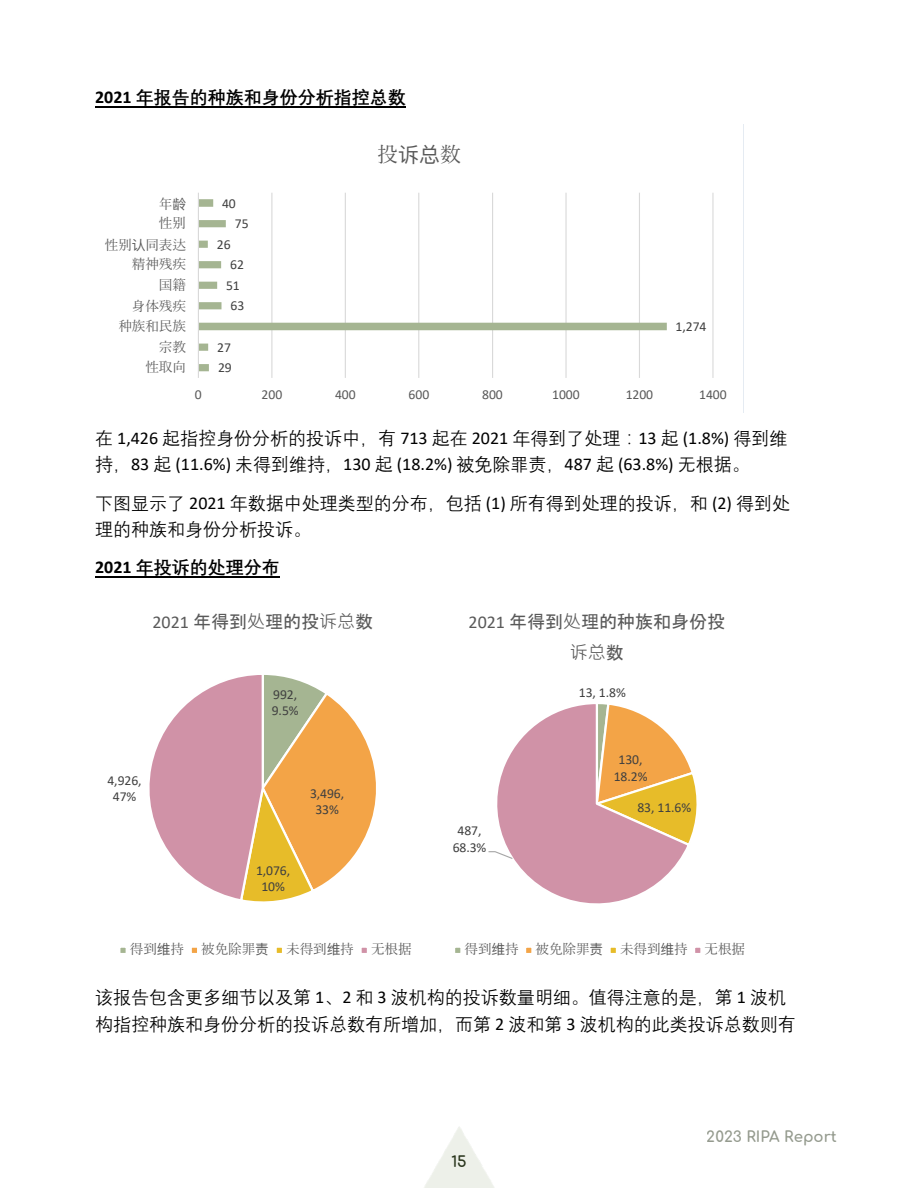
<style>
.page{position:relative;width:918px;height:1188px;background:#fff}
.page>*{position:absolute;margin:0;border:0;box-sizing:border-box;transform-origin:0 0}
.t1{font:20.85px "Yu Mincho";color:#595959}
.t2{font:18px/26px "Deng Xian";color:#000}
.t3{font:18px/26px "Calibri";color:#000}
.t4{font:18px/30.9px "MS Gothic";color:#595959;text-align:center}
.t5{font:700 18px "Deng Xian";color:#000}
.t6{font:15px "Comfortaa";color:#2a361d}
.t7{font:13.65px/16.2px "Calibri";letter-spacing:-.005em;color:#404040;text-align:center}
.t8{font:13.65px/20.5px "Yu Mincho";letter-spacing:-.015em;color:#595959;text-align:right}
.t9{font:13.65px "Calibri";letter-spacing:-.005em;color:#595959}
.s1{font-family:"Calibri"}
.s2{font-family:"Ping Fang TC"}
.s3{font-family:"Deng Xian"}
.s4{font-family:"Microsoft Jheng Hei"}
</style>
<div class="page">
<hr style="left:95px;top:107px;width:311px;height:1px;background:#000">
<hr style="left:95px;top:576px;width:185px;height:1px;background:#000">
<hr style="left:271px;top:193px;width:1px;height:185px;background:#d9d9d9">
<hr style="left:345px;top:193px;width:1px;height:185px;background:#d9d9d9">
<hr style="left:418px;top:193px;width:1px;height:185px;background:#d9d9d9">
<hr style="left:492px;top:193px;width:1px;height:185px;background:#d9d9d9">
<hr style="left:565px;top:193px;width:2px;height:185px;background:#d9d9d9">
<hr style="left:639px;top:193px;width:1px;height:185px;background:#d9d9d9">
<hr style="left:712px;top:193px;width:2px;height:185px;background:#d9d9d9">
<svg style="left:199px;top:199px;width:468px;height:172px"></svg>
<hr style="left:198px;top:193px;width:1px;height:185px;background:#d9d9d9">
<svg style="left:149px;top:675px;width:227px;height:227px"></svg>
<div style="left:119px;top:947px;width:8px;height:7px;background:#a5b592"></div>
<div style="left:118px;top:946px;width:10px;height:9px;border:2px solid #fff"></div>
<div style="left:191px;top:947px;width:7px;height:7px;background:#f3a447"></div>
<div style="left:190px;top:946px;width:9px;height:9px;border:2px solid #fff"></div>
<div style="left:276px;top:947px;width:7px;height:7px;background:#e7bc29"></div>
<div style="left:275px;top:946px;width:9px;height:9px;border:2px solid #fff"></div>
<div style="left:361px;top:947px;width:7px;height:7px;background:#d092a7"></div>
<div style="left:359px;top:946px;width:10px;height:9px;border:2px solid #fff"></div>
<svg style="left:692px;top:775px;width:5px;height:58px"></svg>
<svg style="left:497px;top:704px;width:195px;height:200px"></svg>
<svg style="left:488px;top:851px;width:26px;height:9px"></svg>
<div style="left:454px;top:947px;width:7px;height:7px;background:#a5b592"></div>
<div style="left:453px;top:946px;width:10px;height:9px;border:2px solid #fff"></div>
<div style="left:525px;top:947px;width:7px;height:7px;background:#f3a447"></div>
<div style="left:524px;top:946px;width:10px;height:9px;border:2px solid #fff"></div>
<div style="left:610px;top:947px;width:7px;height:7px;background:#e7bc29"></div>
<div style="left:608px;top:946px;width:10px;height:9px;border:2px solid #fff"></div>
<div style="left:694px;top:947px;width:7px;height:7px;background:#d092a7"></div>
<div style="left:693px;top:946px;width:10px;height:9px;border:2px solid #fff"></div>
<p class="t5" style="left:95px;top:86px;width:312px"><span class="s1">2021</span> 年报告的种族和身份分析指控总数</p>
<p class="t1" style="left:377px;top:136px;width:85px">投<span class="s2">诉总</span>数</p>
<p class="t8" style="left:159px;top:193px;width:29px;line-height:19.5px;text-align:left">年<span class="s2">龄</span>性别</p>
<p class="t8" style="left:105px;top:234px;width:83px;line-height:19.5px">性别<span class="s2">认</span>同表达精神残疾</p>
<p class="t8" style="left:118px;top:274px;width:69px">国籍<br>⾝体残疾种族和⺠族宗教<br>性取向</p>
<p class="t7" style="left:222px;top:195px;width:15px">40</p>
<p class="t7" style="left:235px;top:215px;width:15px">75</p>
<p class="t7" style="left:217px;top:236px;width:15px">26</p>
<p class="t7" style="left:230px;top:256px;width:15px">62</p>
<p class="t7" style="left:226px;top:277px;width:15px">51</p>
<p class="t7" style="left:231px;top:297px;width:15px">63</p>
<p class="t7" style="left:217px;top:337px;width:16px;line-height:20.5px;text-align:left">27<br>29</p>
<p class="t7" style="left:676px;top:318px;width:32px">1,274</p>
<p class="t9" style="left:195px;top:385px;width:8px">0</p>
<p class="t9" style="left:262px;top:385px;width:22px">200</p>
<p class="t9" style="left:335px;top:385px;width:22px">400</p>
<p class="t9" style="left:409px;top:385px;width:22px">600</p>
<p class="t9" style="left:482px;top:385px;width:22px">800</p>
<p class="t9" style="left:552px;top:385px;width:29px">1000</p>
<p class="t9" style="left:626px;top:385px;width:29px">1200</p>
<p class="t9" style="left:699px;top:385px;width:29px">1400</p>
<p class="t3" style="left:95px;top:425px;width:694px"><span class="s3">在</span> 1,426 <span class="s3">起指控身份分析的投诉中，有</span> 713 <span class="s3">起在</span> 2021 <span class="s3">年得到了处理：</span>13 <span class="s3">起</span> (1.8%) <span class="s3">得到维持，</span>83 <span class="s3">起</span> (11.6%) <span class="s3">未得到维持，</span>130 <span class="s3">起</span> (18.2%) <span class="s3">被免除罪责，</span>487 <span class="s3">起</span> (63.8%) <span class="s3">无根据。</span></p>
<p class="t2" style="left:95px;top:490px;width:696px">下图显示了 <span class="s1">2021</span> 年数据中处理类型的分布，包括 <span class="s1">(1)</span> 所有得到处理的投诉，和 <span class="s1">(2)</span> 得到处理的种族和身份分析投诉。</p>
<p class="t5" style="left:95px;top:555px;width:186px"><span class="s1">2021</span> 年投诉的处理分布</p>
<p class="t4" style="left:152px;top:606px;width:222px"><span class="s1">2021</span> 年得到<span class="s4">处</span>理的投<span class="s4">诉总</span>数</p>
<p class="t7" style="left:272px;top:686px;width:28px;text-align:left">992,<br>9.5%</p>
<p class="t7" style="left:107px;top:772px;width:36px">4,926,<br>47%</p>
<p class="t7" style="left:256px;top:862px;width:36px">1,076,<br>10%</p>
<p class="t7" style="left:310px;top:785px;width:36px">3,496,<br>33%</p>
<p class="t4" style="left:469px;top:606px;width:258px"><span class="s1">2021</span> 年得到<span class="s4">处</span>理的种族和身份投<span class="s4">诉总</span>数</p>
<p class="t7" style="left:579px;top:684px;width:48px">13, 1.8%</p>
<p class="t7" style="left:453px;top:822px;width:35px">487,<br>68.3%</p>
<p class="t7" style="left:614px;top:751px;width:35px">130,<br>18.2%</p>
<p class="t7" style="left:637px;top:799px;width:55px">83, 11.6%</p>
<p class="t8" style="left:465px;top:938px;width:56px">得到<span class="s2">维</span>持</p>
<p class="t8" style="left:536px;top:938px;width:69px">被免除罪<span class="s2">责</span></p>
<p class="t8" style="left:620px;top:938px;width:69px">未得到<span class="s2">维</span>持</p>
<p class="t8" style="left:705px;top:938px;width:42px">⽆根据</p>
<p class="t2" style="left:95px;top:984px;width:702px">该报告包含更多细节以及第 <span class="s1">1</span>、<span class="s1">2</span> 和 <span class="s1">3</span> 波机构的投诉数量明细。值得注意的是，第 <span class="s1">1</span> 波机构指控种族和身份分析的投诉总数有所增加，而第 <span class="s1">2</span> 波和第 <span class="s1">3</span> 波机构的此类投诉总数则有</p>
<p class="t8" style="left:130px;top:938px;width:56px">得到<span class="s2">维</span>持</p>
<p class="t8" style="left:201px;top:938px;width:69px">被免除罪<span class="s2">责</span></p>
<p class="t8" style="left:286px;top:938px;width:69px">未得到<span class="s2">维</span>持</p>
<p class="t8" style="left:371px;top:938px;width:42px">⽆根据</p>
<p class="t6" style="left:451px;top:1148px;width:17px">15</p>
<p class="t6" style="left:707px;top:1123px;width:132px">2023 RIPA Report</p>
</div>
